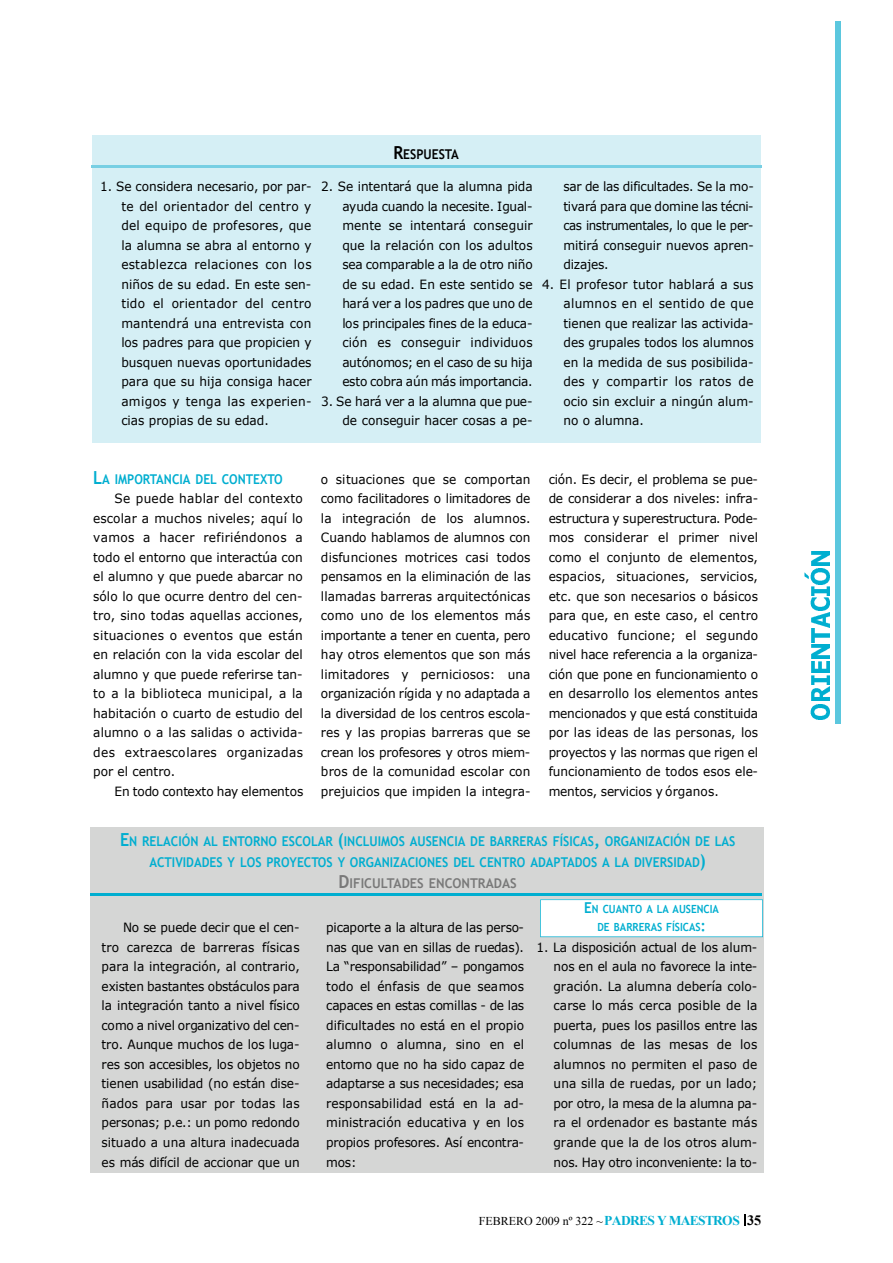
<style>
.page{position:relative;width:893px;height:1263px;background:#fff}
.page>*{position:absolute;margin:0;border:0;box-sizing:border-box;transform-origin:0 0}
.t1{font:700 13.5px/20.9px "Trebuchet MS";color:#00aed0;text-align:center;scale:.9 1}
.t2{font:700 13.5px "Trebuchet MS";color:#000;scale:.9 1}
.t3{font:12.75px/19.5px "Verdana";color:#000;text-align:justify;scale:.95 1}
.t4{font:12px "Times New Roman";color:#000}
.t5{font:700 11.25px/18px "Trebuchet MS";color:#00aed0;text-align:center;scale:.9 1}
.s1{font-size:18px}
.s2{font-size:18px;color:#797979}
.s3{color:#797979}
.s4{font-size:15px}
.s5{font-weight:700;font-size:13.5px;color:#00aed0}
.s6{font-weight:700;font-size:14.25px}
</style>
<div class="page">
<img style="left:810px;top:704px;width:20px;height:16px">
<img style="left:811px;top:675px;width:18px;height:26px">
<img style="left:811px;top:662px;width:18px;height:11px">
<img style="left:811px;top:645px;width:18px;height:14px">
<img style="left:810px;top:598px;width:20px;height:44px">
<img style="left:811px;top:586px;width:18px;height:9px">
<img style="left:804px;top:569px;width:26px;height:15px">
<img style="left:811px;top:552px;width:18px;height:14px">
<div style="left:835px;top:22px;width:6px;height:702px;background:#5bc7de"></div>
<div style="left:93px;top:135px;width:668px;height:308px;background:#d5eff5"></div>
<div style="left:90px;top:827px;width:674px;height:346px;background:#d5d6d5"></div>
<hr style="left:92px;top:165px;width:670px;height:3px;background:#77cfe3">
<hr style="left:90px;top:893px;width:671px;height:3px;background:#00aed0">
<svg style="left:540px;top:899px;width:223px;height:38px;background:#f4fbfd"></svg>
<p class="t2" style="left:393px;top:146px;width:74px"><span class="s1">R</span>ESPUESTA</p>
<p class="t3" style="left:121px;top:176px;width:202px;text-indent:-21px">1. Se considera necesario, por par&shy;te del orientador del centro y del equipo de profesores, que la alumna se abra al entorno y establezca relaciones con los niños de su edad. En este sen&shy;tido el orientador del centro mantendrá una entrevista con los padres para que propicien y busquen nuevas oportunidades para que su hija consiga hacer amigos y tenga las experien&shy;cias propias de su edad.</p>
<p class="t3" style="left:342px;top:176px;width:202px;text-indent:-21px">2. Se intentará que la alumna pida ayuda cuando la necesite. Igual&shy;mente se intentará conseguir que la relación con los adultos sea comparable a la de otro niño de su edad. En este sentido se hará ver a los padres que uno de los principales fines de la educa&shy;ción es conseguir individuos autónomos; en el caso de su hija esto cobra aún más importancia.</p>
<p class="t3" style="left:321px;top:391px;width:224px;text-align:right">3. Se hará ver a la alumna que pue&shy;de conseguir hacer cosas a pe-</p>
<p class="t3" style="left:563px;top:176px;width:202px">sar de las dificultades. Se la mo&shy;tivará para que domine las técn i&shy;cas instrumentales, lo que le per&shy;mitirá conseguir nuevos apren&shy;d iza je s.</p>
<p class="t3" style="left:563px;top:274px;width:202px;text-indent:-21px">4. El profesor tutor hablará a sus alumnos en el sentido de que tienen que realizar las activida&shy;des grupales todos los alumnos en la medida de sus posibilida&shy;des y compartir los ratos de ocio sin excluir a ningún alum&shy;no o alumna.</p>
<p class="t1" style="left:93px;top:469px;width:212px"><span class="s1">L</span>A IMPORTANCIA DEL CONTEXTO</p>
<p class="t3" style="left:93px;top:488px;width:222px;text-indent:21px">Se puede hablar del contexto escolar a muchos niveles; aquí lo vamos a hacer refiriéndonos a todo el entorno que interactúa con el alumno y que puede abarcar no sólo lo que ocurre dentro del cen&shy;tro, sino todas aquellas acciones, situaciones o eventos que están en relación con la vida escolar del alumno y que puede referirse tan&shy;to a la biblioteca municipal, a la habitación o cuarto de estudio del alumno o a las salidas o activida&shy;des extraescolares organizadas por el centro.</p>
<p class="t3" style="left:114px;top:781px;width:200px">En todo contexto hay elementos</p>
<p class="t3" style="left:321px;top:469px;width:222px">o situaciones que se comportan como facilitadores o limitadores de la integración de los alumnos.<br>Cuando hablamos de alumnos con disfunciones motrices casi todos pensamos en la eliminación de las llamadas barreras arquitectónicas como uno de los elementos más importante a tener en cuenta, pero hay otros elementos que son más limitadores y perniciosos: una organización rígida y no adaptada a la diversidad de los centros escola&shy;res y las propias barreras que se crean los profesores y otros miem&shy;bros de la comunidad escolar con prejuicios que impiden la integra-</p>
<p class="t3" style="left:549px;top:469px;width:222px">ción. Es decir, el problema se pue&shy;de considerar a dos niveles: infra&shy;estructura y superestructura. Pode&shy;mos considerar el primer nivel como el conjunto de elementos, espacios, situaciones, servicios, etc. que son necesarios o básicos para que, en este caso, el centro educativo funcione; el segundo nivel hace referencia a la organiza&shy;ción que pone en funcionamiento o en desarrollo los elementos antes mencionados y que está constituida por las ideas de las personas, los proyectos y las normas que rigen el funcionamiento de todos esos ele&shy;mentos, servicios y ó rg a n o s .</p>
<p class="t1" style="left:120px;top:831px;width:685px"><span class="s1">E</span>N RELACIÓN AL ENTORNO ESCOLAR <span class="s1">(</span>INCLUIMOS AUSENCIA DE BARRERAS FÍSICAS<span class="s1">,</span> ORGANIZACIÓN DE LAS<br>ACTIVIDADES Y LOS PROYECTOS Y ORGANIZACIONES DEL CENTRO ADAPTADOS A LA DIVERSIDAD<span class="s1">)<br></span><span class="s2">D</span><span class="s3">IFICULTADES ENCONTRADAS</span></p>
<p class="t5" style="left:584px;top:900px;width:151px"><span class="s4">E</span>N CUANTO A LA AUSENCIA<br>DE BARRERAS FÍSICAS<span class="s4">:</span></p>
<p class="t3" style="left:553px;top:937px;width:216px;text-indent:-17px">1. La disposición actual de los alum&shy;nos en el aula no favorece la inte&shy;gración. La alumna debería colo&shy;carse lo más cerca posible de la puerta, pues los pasillos entre las columnas de las mesas de los alumnos no permiten el paso de una silla de ruedas, por un lado; por otro, la mesa de la alumna pa&shy;ra el ordenador es bastante más grande que la de los otros alum&shy;nos. Hay otro inconveniente: la to-</p>
<p class="t3" style="left:102px;top:918px;width:210px;text-indent:22px">No se puede decir que el cen&shy;tro carezca de barreras físicas para la integración, al contrario, existen bastantes obstáculos para la integración tanto a nivel físico como a nivel organizativo del cen&shy;tro. Aunque muchos de los luga&shy;res son accesibles, los objetos no tienen usabilidad (no están dise&shy;ñados para usar por todas las personas; p.e.: un pomo redondo situado a una altura inadecuada es más difícil de accionar que un</p>
<p class="t3" style="left:326px;top:918px;width:210px">picaporte a la altura de las perso&shy;nas que van en sillas de ruedas).<br>La “responsabilidad” – pongamos todo el énfasis de que seamos capaces en estas comillas - de las dificultades no está en el propio alumno o alumna, sino en el entorno que no ha sido capaz de adaptarse a sus necesidades; esa responsabilidad está en la ad&shy;ministración educativa y en los propios profesores. Así encontra&shy;m o s:</p>
<p class="t4" style="left:479px;top:1214px;width:284px">FEBRERO 2009 nº 322 ~<span class="s5">PADRES YMAESTROS</span> <span class="s6">35</span></p>
</div>
